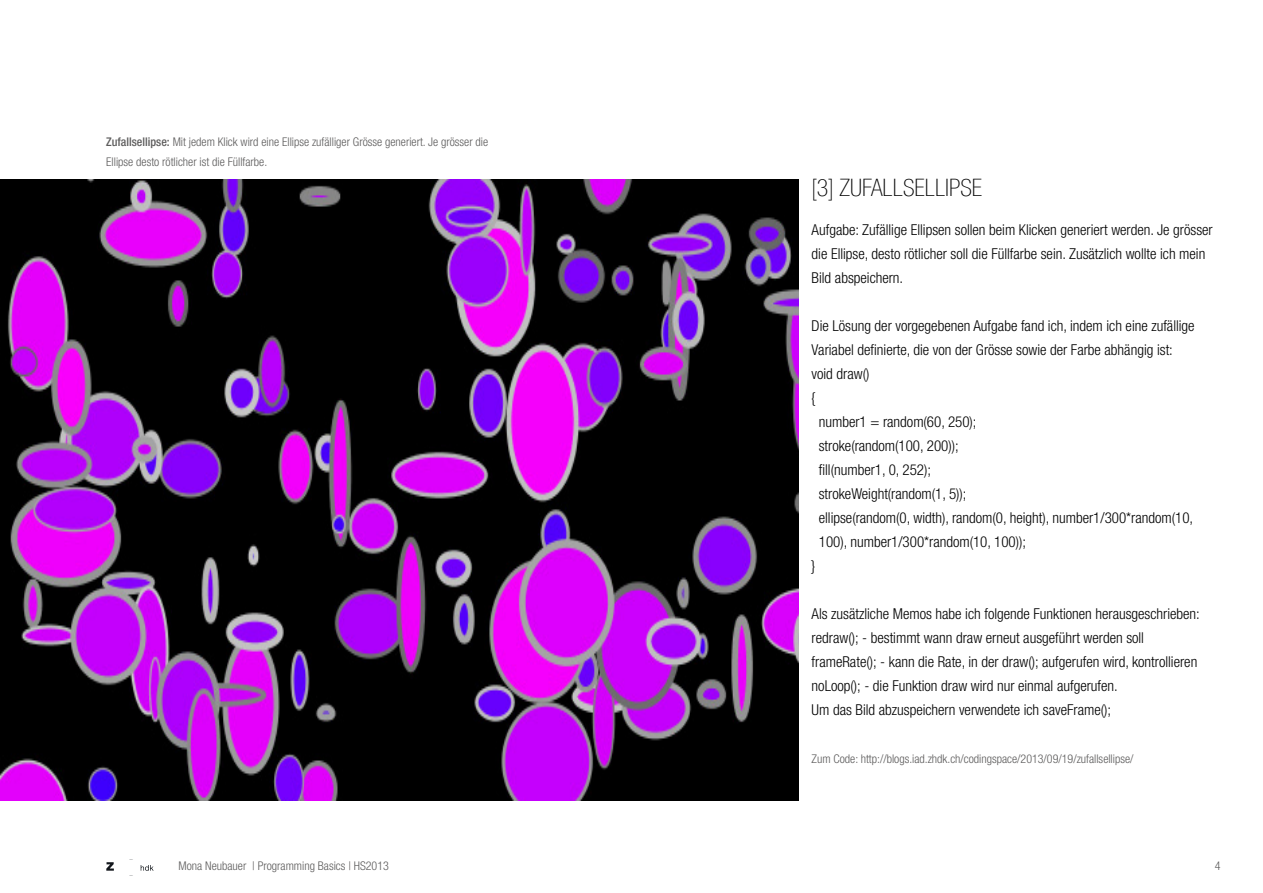
<style>
.page{position:relative;width:1263px;height:893px;background:#fff}
.page>*{position:absolute;margin:0;border:0;box-sizing:border-box;transform-origin:0 0}
.t1{font:100 condensed 24px "Helvetica Neue LT Com";color:#000}
.t2{font:300 condensed 15px/24px "Helvetica Neue LT Com";color:#000}
.t3{font:300 condensed 12px/19.5px "Helvetica Neue LT Com";color:#5d5c5c}
.t4{font:3.45px "Helvetica Neue";color:#13171c}
.s1{font-weight:500}
</style>
<div class="page">
<svg style="left:106px;top:862px;width:48px;height:9px"></svg>
<img style="left:0;top:179px;width:798px;height:621px">
<p class="t3" style="left:106px;top:132px;width:383px"><span class="s1">Zufallsellipse:</span> Mit jedem Klick wird eine Ellipse zufälliger Grösse generiert. Je grösser die<br>Ellipse desto rötlicher ist die Füllfarbe.</p>
<h1 class="t1" style="left:812px;top:174px;width:144px">[3] ZUFALLSELLIPSE</h1>
<p class="t2" style="left:812px;top:218px;width:403px">Aufgabe: Zufällige Ellipsen sollen beim Klicken generiert werden. Je grösser die Ellipse, desto rötlicher soll die Füllfarbe sein. Zusätzlich wollte ich mein<br>Bild abspeichern.</p>
<p class="t2" style="left:812px;top:314px;width:385px">Die Lösung der vorgegebenen Aufgabe fand ich, indem ich eine zufällige</p>
<p class="t2" style="left:812px;top:338px;width:363px">Variabel definierte, die von der Grösse sowie der Farbe abhängig ist:</p>
<p class="t2" style="left:812px;top:362px;width:59px">void draw()</p>
<p class="t2" style="left:812px;top:386px;width:5px">{</p>
<p class="t2" style="left:819px;top:410px;width:159px">number1 = random(60, 250);</p>
<p class="t2" style="left:819px;top:434px;width:141px">stroke(random(100, 200));</p>
<p class="t2" style="left:819px;top:458px;width:114px">fill(number1, 0, 252);</p>
<p class="t2" style="left:819px;top:482px;width:149px">strokeWeight(random(1, 5));</p>
<p class="t2" style="left:819px;top:506px;width:376px">ellipse(random(0, width), random(0, height), number1/300*random(10,</p>
<p class="t2" style="left:819px;top:530px;width:209px">100), number1/300*random(10, 100));</p>
<p class="t2" style="left:812px;top:554px;width:5px">}</p>
<p class="t2" style="left:812px;top:602px;width:390px">Als zusätzliche Memos habe ich folgende Funktionen herausgeschrieben: redraw(); - bestimmt wann draw erneut ausgeführt werden soll frameRate(); - kann die Rate, in der draw(); aufgerufen wird, kontrollieren noLoop(); - die Funktion draw wird nur einmal aufgerufen.<br>Um das Bild abzuspeichern verwendete ich saveFrame();</p>
<p class="t3" style="left:812px;top:749px;width:323px">Zum Code: http://blogs.iad.zhdk.ch/codingspace/2013/09/19/zufallsellipse/</p>
<p class="t4" style="left:129px;top:857px;width:5px">—</p>
<p class="t3" style="left:179px;top:856px;width:212px">Mona Neubauer | Programming Basics | HS2013</p>
<p class="t3" style="left:1215px;top:856px;width:7px">4</p>
</div>
